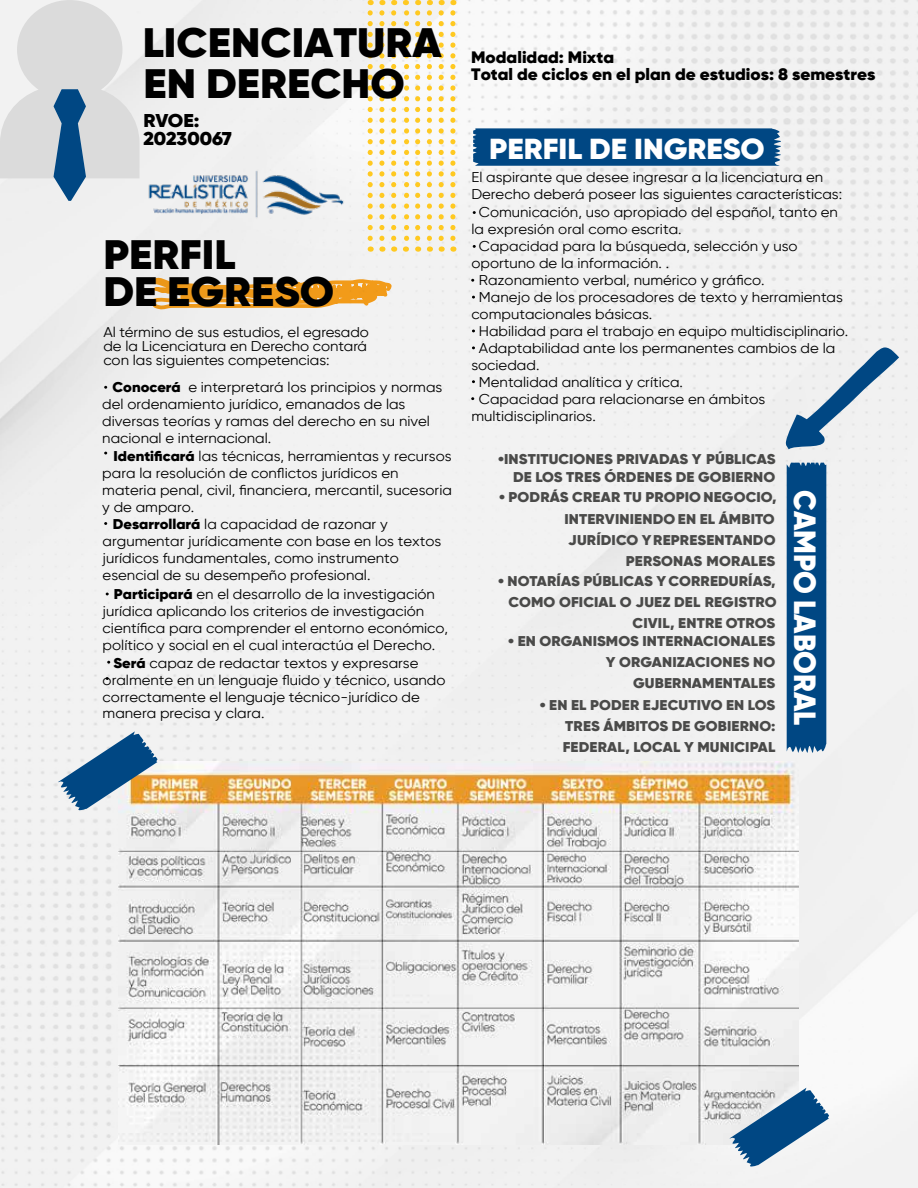
<style>
.page{position:relative;width:918px;height:1188px;background:#f2f2f2}
.page>*{position:absolute;margin:0;border:0;box-sizing:border-box;transform-origin:0 0}
.t1{font:900 40.95px/41.4px "Gilroy";color:#000;scale:1.06 1}
.t2{font:900 30.6px "Gilroy";color:#fff;scale:.94 1}
.t3{font:900 28.8px "Gilroy";color:#fff;scale:1.06 1}
.t4{font:900 18.45px/18.5px "Gilroy";letter-spacing:-.005em;color:#000;scale:1.06 1}
.t5{font:900 16.5px/16.5px "Gilroy";color:#000;scale:1.06 1}
.t6{font:14.1px/17px "Gilroy";color:#000;scale:1.06 1}
.t7{font:900 14.1px/21.1px "Gilroy";letter-spacing:.01em;color:#4a4a49;text-align:right;scale:1.06 1}
.s1{font-weight:900}
</style>
<div class="page">
<svg style="left:415px;top:13px;width:5px;height:239px"></svg>
<svg style="left:427px;top:13px;width:5px;height:239px"></svg>
<svg style="left:439px;top:13px;width:5px;height:239px"></svg>
<svg style="left:450px;top:13px;width:6px;height:239px"></svg>
<svg style="left:368px;top:13px;width:5px;height:239px"></svg>
<svg style="left:379px;top:13px;width:6px;height:239px"></svg>
<svg style="left:391px;top:13px;width:5px;height:239px"></svg>
<svg style="left:404px;top:13px;width:5px;height:239px"></svg>
<svg style="left:785px;top:347px;width:114px;height:102px"></svg>
<div style="left:787px;top:463px;width:39px;height:291px;background:#004783"></div>
<div style="left:109px;top:778px;width:696px;height:376px;background:#f1f1f1"></div>
<img style="left:118px;top:762px;width:681px;height:382px">
<svg style="left:58px;top:731px;width:100px;height:80px"></svg>
<svg style="left:729px;top:1088px;width:100px;height:79px"></svg>
<svg style="left:0;top:0;width:140px;height:201px"></svg>
<svg style="left:149px;top:276px;width:244px;height:35px"></svg>
<svg style="left:473px;top:128px;width:309px;height:38px;background:#084c86"></svg>
<img style="left:139px;top:159px;width:214px;height:68px">
<h1 class="t1" style="left:143px;top:21px;width:283px">LICENCIATURA<br>EN DERECHO</h1>
<h3 class="t4" style="left:144px;top:111px;width:85px">RVOE:<br>20230067</h3>
<h1 class="t1" style="left:103px;top:236px;width:219px;line-height:36.8px">PERFIL<br>DE EGRESO</h1>
<p class="t6" style="left:103px;top:325px;width:252px;line-height:14.1px">Al término de sus estudios, el egresado de la Licenciatura en Derecho contará con las siguientes competencias:</p>
<p class="t6" style="left:102px;top:378px;width:322px;text-indent:10px"><span class="s1">Conocerá</span> e interpretará los principios y normas del ordenamiento jurídico, emanados de las diversas teorías y ramas del derecho en su nivel nacional e internacional.</p>
<p class="t6" style="left:114px;top:448px;width:320px"><span class="s1">Identificará</span> las técnicas, herramientas y recursos</p>
<p class="t6" style="left:102px;top:465px;width:281px">para la resolución de conflictos jurídicos en</p>
<p class="t6" style="left:102px;top:481px;width:331px">materia penal, civil, financiera, mercantil, sucesoria</p>
<p class="t6" style="left:102px;top:498px;width:88px">y de amparo.</p>
<p class="t6" style="left:113px;top:515px;width:261px"><span class="s1">Desarrollará</span> la capacidad de razonar y</p>
<p class="t6" style="left:103px;top:532px;width:321px">argumentar jurídicamente con base en los textos</p>
<p class="t6" style="left:103px;top:549px;width:281px">jurídicos fundamentales, como instrumento</p>
<p class="t6" style="left:103px;top:566px;width:254px">esencial de su desempeño profesional.</p>
<p class="t6" style="left:114px;top:585px;width:304px"><span class="s1">Participará</span> en el desarrollo de la investigación</p>
<p class="t6" style="left:103px;top:602px;width:305px">jurídica aplicando los criterios de investigación</p>
<p class="t6" style="left:103px;top:619px;width:328px">científica para comprender el entorno económico,</p>
<p class="t6" style="left:103px;top:636px;width:315px">político y social en el cual interactúa el Derecho.</p>
<p class="t6" style="left:114px;top:654px;width:289px"><span class="s1">Será</span> capaz de redactar textos y expresarse</p>
<p class="t6" style="left:103px;top:671px;width:325px">oralmente en un lenguaje fluido y técnico, usando</p>
<p class="t6" style="left:103px;top:688px;width:301px">correctamente el lenguaje técnico-jurídico de</p>
<p class="t6" style="left:103px;top:705px;width:154px">manera precisa y clara.</p>
<p class="t5" style="left:471px;top:49px;width:383px">Modalidad: Mixta<br>Total de ciclos en el plan de estudios: 8 semestres</p>
<h3 class="t3" style="left:489px;top:130px;width:261px">PERFIL DE INGRESO</h3>
<p class="t6" style="left:471px;top:169px;width:333px">El aspirante que desee ingresar a la licenciatura en</p>
<p class="t6" style="left:471px;top:186px;width:351px">Derecho deberá poseer las siguientes características:</p>
<p class="t6" style="left:479px;top:204px;width:340px">Comunicación, uso apropiado del español, tanto en</p>
<p class="t6" style="left:471px;top:221px;width:200px">la expresión oral como escrita.</p>
<p class="t6" style="left:479px;top:238px;width:302px">Capacidad para la búsqueda, selección y uso</p>
<p class="t6" style="left:471px;top:255px;width:188px">oportuno de la información. .</p>
<p class="t6" style="left:479px;top:271px;width:271px">Razonamiento verbal, numérico y gráfico.</p>
<p class="t6" style="left:479px;top:288px;width:345px">Manejo de los procesadores de texto y herramientas</p>
<p class="t6" style="left:471px;top:305px;width:172px">computacionales básicas.</p>
<p class="t6" style="left:479px;top:322px;width:350px">Habilidad para el trabajo en equipo multidisciplinario.</p>
<p class="t6" style="left:479px;top:339px;width:338px">Adaptabilidad ante los permanentes cambios de la</p>
<p class="t6" style="left:471px;top:356px;width:66px">sociedad.</p>
<p class="t6" style="left:479px;top:373px;width:194px">Mentalidad analítica y crítica.</p>
<p class="t6" style="left:479px;top:390px;width:272px">Capacidad para relacionarse en ámbitos</p>
<p class="t6" style="left:471px;top:407px;width:119px">multidisciplinarios.</p>
<p class="t7" style="left:498px;top:449px;width:263px;line-height:18.9px">•INSTITUCIONES PRIVADAS Y PÚBLICAS<br>DE LOS TRES ÓRDENES DE GOBIERNO</p>
<p class="t7" style="left:499px;top:487px;width:263px">• PODRÁS CREAR TU PROPIO NEGOCIO,<br>INTERVINIENDO EN EL ÁMBITO<br>JURÍDICO YREPRESENTANDO<br>PERSONAS MORALES</p>
<p class="t7" style="left:498px;top:570px;width:264px">• NOTARÍAS PÚBLICAS Y CORREDURÍAS,<br>COMO OFICIAL O JUEZ DEL REGISTRO<br>CIVIL, ENTRE OTROS</p>
<p class="t7" style="left:508px;top:630px;width:254px">• EN ORGANISMOS INTERNACIONALES<br>Y ORGANIZACIONES NO<br>GUBERNAMENTALES</p>
<p class="t7" style="left:563px;top:694px;width:202px;text-align:justify;text-indent:-23px">• EN EL PODER EJECUTIVO EN LOS TRES ÁMBITOS DE GOBIERNO:<br>FEDERAL, LOCAL Y MUNICIPAL</p>
<h2 class="t2" style="left:824px;top:490px;width:251px;rotate:90deg">CAMPO LABORAL</h2>
</div>
